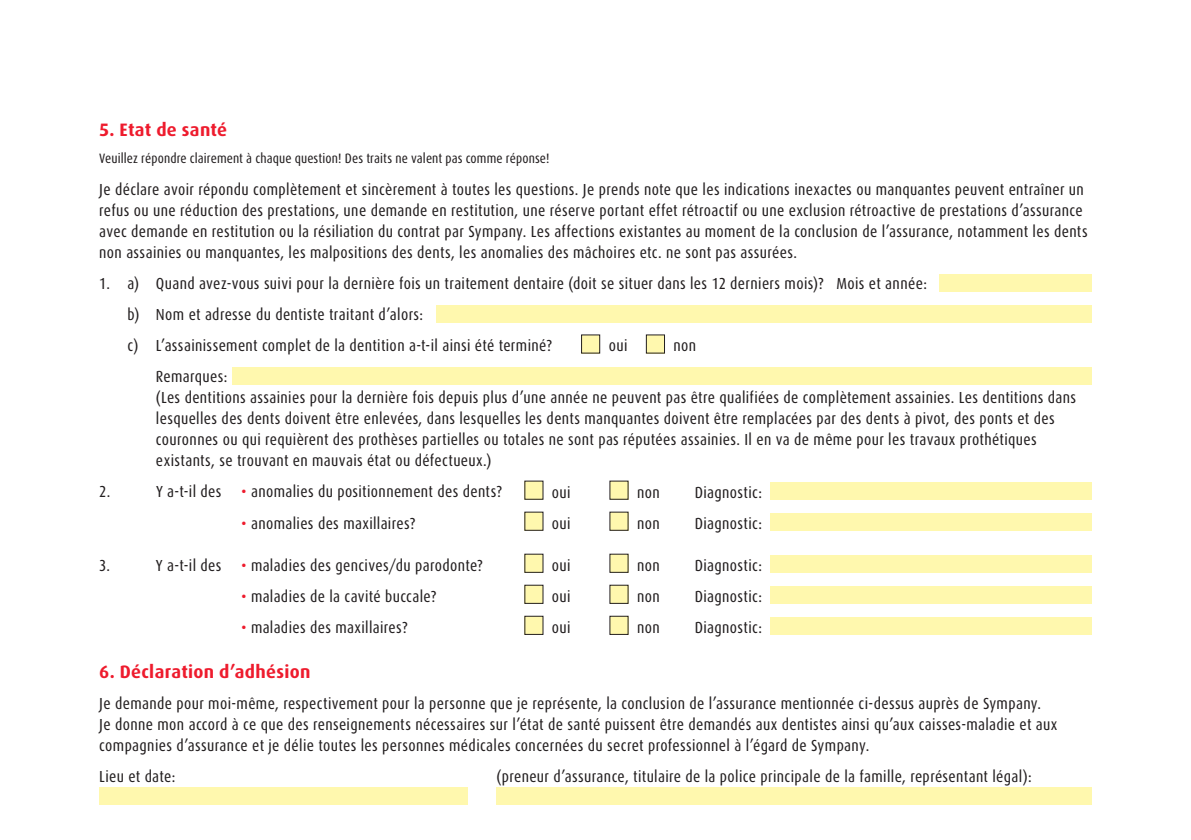
<style>
.page{position:relative;width:1191px;height:840px;background:#fff}
.page>*{position:absolute;margin:0;border:0;box-sizing:border-box;transform-origin:0 0}
.t1{font:700 18px "Dax";letter-spacing:.02em;color:#ee1b2d}
.t2{font:16px/21px "Dax Condensed";letter-spacing:.025em;color:#231f20}
.t3{font:13.6px "Dax Condensed";letter-spacing:.01em;color:#231f20}
.s1{color:#ee1b2d}
</style>
<div class="page">
<div style="left:939px;top:274px;width:152px;height:17px;background:#fff8ae"></div>
<div style="left:436px;top:305px;width:655px;height:17px;background:#fff8ae"></div>
<div style="left:581px;top:335px;width:18px;height:18px;background:#fff8ae"></div>
<div style="left:581px;top:334px;width:19px;height:19px;border:1px solid #231f20"></div>
<div style="left:646px;top:335px;width:18px;height:18px;background:#fff8ae"></div>
<div style="left:646px;top:334px;width:19px;height:19px;border:1px solid #231f20"></div>
<div style="left:232px;top:367px;width:859px;height:17px;background:#fff8ae"></div>
<div style="left:525px;top:481px;width:18px;height:18px;background:#fff8ae"></div>
<div style="left:610px;top:481px;width:18px;height:18px;background:#fff8ae"></div>
<div style="left:770px;top:482px;width:321px;height:17px;background:#fff8ae"></div>
<div style="left:525px;top:512px;width:18px;height:18px;background:#fff8ae"></div>
<div style="left:610px;top:512px;width:18px;height:18px;background:#fff8ae"></div>
<div style="left:770px;top:513px;width:321px;height:17px;background:#fff8ae"></div>
<div style="left:525px;top:554px;width:18px;height:18px;background:#fff8ae"></div>
<div style="left:610px;top:554px;width:18px;height:18px;background:#fff8ae"></div>
<div style="left:770px;top:555px;width:321px;height:17px;background:#fff8ae"></div>
<div style="left:525px;top:585px;width:18px;height:18px;background:#fff8ae"></div>
<div style="left:610px;top:585px;width:18px;height:18px;background:#fff8ae"></div>
<div style="left:770px;top:586px;width:321px;height:17px;background:#fff8ae"></div>
<div style="left:525px;top:616px;width:18px;height:18px;background:#fff8ae"></div>
<div style="left:610px;top:616px;width:18px;height:18px;background:#fff8ae"></div>
<div style="left:770px;top:617px;width:321px;height:17px;background:#fff8ae"></div>
<div style="left:99px;top:787px;width:369px;height:17px;background:#fff8ae"></div>
<div style="left:496px;top:787px;width:595px;height:17px;background:#fff8ae"></div>
<p class="t1" style="left:99px;top:120px;width:129px">5. Etat de santé</p>
<p class="t3" style="left:99px;top:151px;width:452px">Veuillez répondre clairement à chaque question! Des traits ne valent pas comme réponse!</p>
<p class="t2" style="left:99px;top:179px;width:990px">Je déclare avoir répondu complètement et sincèrement à toutes les questions. Je prends note que les indications inexactes ou manquantes peuvent -entraîner un refus ou une réduction des prestations, une demande en restitution, une réserve portant effet rétroactif ou une exclusion rétroactive de -prestations d’assurance avec demande en restitution ou la résiliation du contrat par Sympany. Les affections existantes au moment de la conclusion de l’assurance, notamment les dents non assainies ou manquantes, les malpositions des dents, les anomalies des mâchoires etc. ne sont pas assurées.</p>
<p class="t2" style="left:128px;top:268px;width:801px;line-height:31px;text-indent:-28px">1. a) Quand avez-vous suivi pour la dernière fois un traitement dentaire (doit se situer dans les 12 derniers mois)? Mois et année: b) Nom et adresse du dentiste traitant d’alors:<br>c) L’assainissement complet de la dentition a-t-il ainsi été terminé?</p>
<p class="t2" style="left:608px;top:335px;width:20px">oui</p>
<p class="t2" style="left:673px;top:335px;width:24px">non</p>
<p class="t2" style="left:156px;top:366px;width:921px">Remarques:<br>(Les dentitions assainies pour la dernière fois depuis plus d’une année ne peuvent pas être qualifiées de complètement assainies. Les dentitions dans lesquelles des dents doivent être enlevées, dans lesquelles les dents manquantes doivent être remplacées par des dents à pivot, des ponts et des couronnes ou qui requièrent des prothèses partielles ou totales ne sont pas réputées assainies. Il en va de même pour les travaux prothétiques existants, se trouvant en mauvais état ou défectueux.)</p>
<p class="t2" style="left:99px;top:481px;width:13px">2.</p>
<p class="t2" style="left:156px;top:481px;width:348px">Y a-t-il des <span class="s1">•</span> anomalies du positionnement des dents?</p>
<p class="t2" style="left:552px;top:481px;width:20px">oui</p>
<p class="t2" style="left:637px;top:481px;width:24px">non</p>
<p class="t2" style="left:694px;top:481px;width:69px">Diagnostic:</p>
<p class="t2" style="left:241px;top:512px;width:176px"><span class="s1">•</span> anomalies des maxillaires?</p>
<p class="t2" style="left:552px;top:512px;width:20px">oui</p>
<p class="t2" style="left:637px;top:512px;width:24px">non</p>
<p class="t2" style="left:694px;top:512px;width:69px">Diagnostic:</p>
<p class="t2" style="left:99px;top:554px;width:12px">3.</p>
<p class="t2" style="left:156px;top:554px;width:329px">Y a-t-il des <span class="s1">•</span> maladies des gencives/du parodonte?</p>
<p class="t2" style="left:552px;top:554px;width:20px">oui</p>
<p class="t2" style="left:637px;top:554px;width:24px">non</p>
<p class="t2" style="left:694px;top:554px;width:69px">Diagnostic:</p>
<p class="t2" style="left:241px;top:585px;width:197px"><span class="s1">•</span> maladies de la cavité buccale?</p>
<p class="t2" style="left:552px;top:585px;width:20px">oui</p>
<p class="t2" style="left:637px;top:585px;width:24px">non</p>
<p class="t2" style="left:694px;top:585px;width:69px">Diagnostic:</p>
<p class="t2" style="left:241px;top:616px;width:168px"><span class="s1">•</span> maladies des maxillaires?</p>
<p class="t2" style="left:552px;top:616px;width:20px">oui</p>
<p class="t2" style="left:637px;top:616px;width:24px">non</p>
<p class="t2" style="left:694px;top:616px;width:69px">Diagnostic:</p>
<p class="t1" style="left:99px;top:661px;width:213px">6. Déclaration d’adhésion</p>
<p class="t2" style="left:99px;top:692px;width:959px">Je demande pour moi-même, respectivement pour la personne que je représente, la conclusion de l’assurance mentionnée ci-dessus auprès de Sympany.<br>Je donne mon accord à ce que des renseignements nécessaires sur l’état de santé puissent être demandés aux dentistes ainsi qu’aux caisses-maladie et aux compagnies d’assurance et je délie toutes les personnes médicales concernées du secret professionnel à l’égard de Sympany.</p>
<p class="t2" style="left:99px;top:765px;width:77px">Lieu et date:</p>
<p class="t2" style="left:496px;top:765px;width:537px">(preneur d’assurance, titulaire de la police principale de la famille, représentant légal):</p>
</div>
